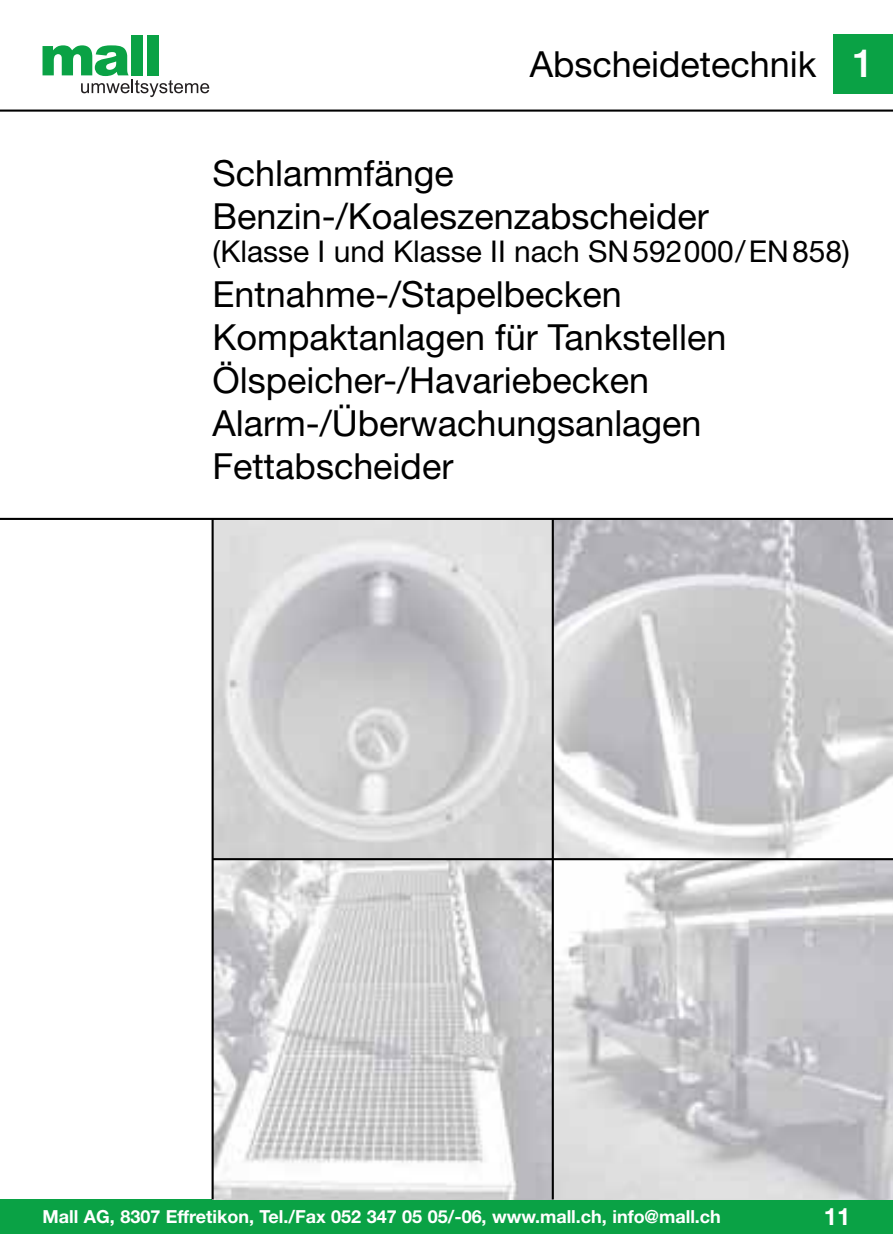
<style>
.page{position:relative;width:893px;height:1259px;background:#fff}
.page>*{position:absolute;margin:0;border:0;box-sizing:border-box;transform-origin:0 0}
.t1{font:36px/42.9px "Helvetica Neue";color:#000}
.t2{font:30px "Helvetica Neue";color:#000}
.t3{font:700 24px "Helvetica Neue";color:#fff}
.t4{font:700 18px "Helvetica Neue";color:#fff}
.s1{font-weight:500;font-size:39px;color:#fff}
</style>
<div class="page">
<hr style="left:0;top:110px;width:893px;height:2px;background:#000">
<div style="left:0;top:1199px;width:893px;height:34px;background:#0aa245"></div>
<div style="left:833px;top:34px;width:60px;height:60px;background:#0aa245"></div>
<div style="left:131px;top:35px;width:12px;height:40px;background:#0aa245"></div>
<div style="left:147px;top:35px;width:11px;height:40px;background:#0aa245"></div>
<svg style="left:43px;top:45px;width:166px;height:52px"></svg>
<img style="left:214px;top:520px;width:338px;height:338px">
<svg style="left:554px;top:520px;width:339px;height:338px"></svg>
<svg style="left:554px;top:860px;width:339px;height:339px"></svg>
<svg style="left:214px;top:860px;width:338px;height:339px"></svg>
<hr style="left:213px;top:858px;width:680px;height:2px;background:#000">
<hr style="left:552px;top:519px;width:2px;height:680px;background:#000">
<hr style="left:0;top:518px;width:893px;height:2px;background:#000">
<hr style="left:212px;top:519px;width:2px;height:680px;background:#000">
<p class="t1" style="left:530px;top:46px;width:346px">Abscheidetechnik <span class="s1">1</span></p>
<p class="t1" style="left:213px;top:155px;width:498px">Schlammfänge<br>Benzin-/Koaleszenzabscheider</p>
<p class="t2" style="left:213px;top:241px;width:639px">(Klasse I und Klasse II nach SN592000/EN858)</p>
<p class="t1" style="left:213px;top:276px;width:515px">Entnahme-/Stapelbecken<br>Kompaktanlagen für Tankstellen<br>Ölspeicher-/Havariebecken<br>Alarm-/Überwachungsanlagen<br>Fettabscheider</p>
<p class="t4" style="left:43px;top:1210px;width:680px">Mall AG, 8307 Effretikon, Tel./Fax 052 347 05 05/-06, www.mall.ch, info@mall.ch</p>
<p class="t3" style="left:824px;top:1207px;width:28px">11</p>
</div>
